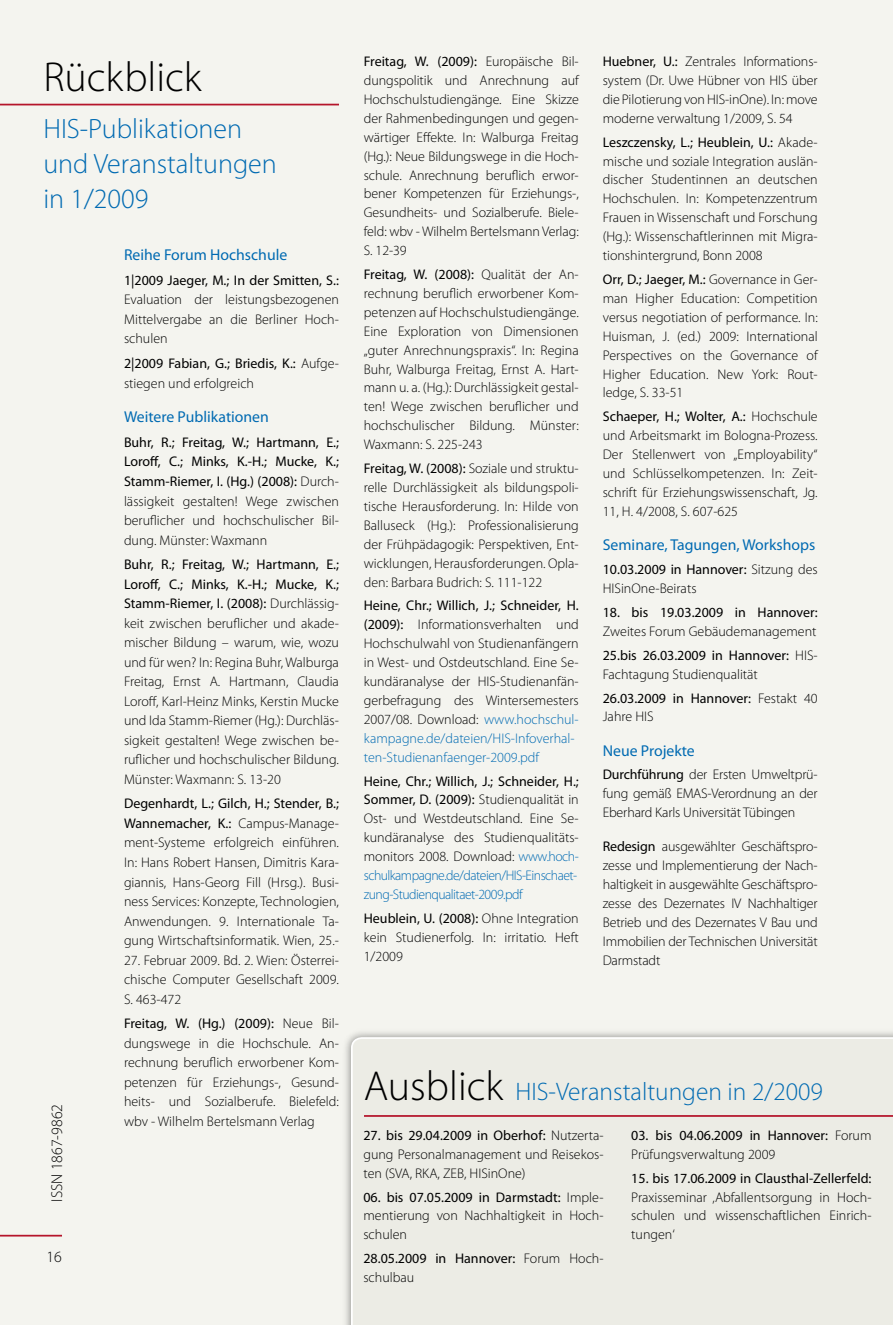
<style>
.page{position:relative;width:893px;height:1325px;background:#fff}
.page>*{position:absolute;margin:0;border:0;box-sizing:border-box;transform-origin:0 0}
.t1{font:300 42px "Myriad Pro";color:#000}
.t2{font:300 28px/35px "Myriad Pro";color:#006ab2}
.t3{font:300 25.38px "Myriad Pro";color:#006ab2}
.t4{font:15.75px "Myriad Pro";color:#006ab2}
.t5{font:300 15.75px "Myriad Pro";color:#000}
.t6{font:300 14px/18.9px "Myriad Pro";color:#000;text-align:justify}
.t7{font:14px/18.9px "Myriad Pro";color:#000}
.s1{font-weight:300}
.s2{font-weight:400}
.s3{color:#006ab2}
.s4{font-size:42px;color:#000}
</style>
<div class="page">
<div style="left:0;top:0;width:893px;height:1324px;background:#f4f4ef"></div>
<div style="left:342px;top:1027px;width:551px;height:297px;background:#000;opacity:.4"></div>
<div style="left:351px;top:1037px;width:542px;height:287px;background:#ecece5"></div>
<hr style="left:364px;top:1115px;width:529px;height:1px;background:#b5152b">
<hr style="left:0;top:104px;width:339px;height:1px;background:#b5152b">
<hr style="left:0;top:1234px;width:62px;height:2px;background:#b5152b">
<h1 class="t1" style="left:43px;top:51px;width:160px">Rückblick</h1>
<h2 class="t2" style="left:43px;top:110px;width:235px">HIS-Publikationen und Veranstaltungen in 1 /2009</h2>
<p class="t5" style="left:47px;top:1201px;width:98px;rotate:-90deg">ISSN 1 867-9862</p>
<p class="t5" style="left:47px;top:1247px;width:17px">1 6</p>
<p class="t4" style="left:124px;top:245px;width:165px">Reihe Forum Hochschule</p>
<p class="t7" style="left:124px;top:270px;width:216px">1|2009 Jaeger, M.; In der Smitten, S.:</p>
<p class="t6" style="left:124px;top:290px;width:216px;line-height:19.6px">Evaluation der leistungsbezogenen Mittelvergabe an die Berliner Hoch&shy;schulen</p>
<p class="t7" style="left:124px;top:353px;width:216px;line-height:19.9px">2|2009 Fabian, G.; Briedis, K.: <span class="s1">Aufge&shy;stiegen und erfolgreich</span></p>
<p class="t4" style="left:124px;top:407px;width:146px">Weitere Publikationen</p>
<p class="t6" style="left:124px;top:432px;width:216px;line-height:19.6px"><span class="s2">Buhr, R.; Freitag, W.; Hartmann, E.; Loroff, C.; Minks, K.-H.; Mucke, K.; Stamm-Riemer, I. (Hg.) (2008):</span> Durch&shy;lässigkeit gestalten! Wege zwischen beruflicher und hochschulischer Bil&shy;dung. Münster: Waxmann</p>
<p class="t6" style="left:124px;top:554px;width:216px;line-height:19.6px"><span class="s2">Buhr, R.; Freitag, W.; Hartmann, E.; Loroff, C.; Minks, K.-H.; Mucke, K.; Stamm-Riemer, I. (2008):</span> Durchlässig&shy;keit zwischen beruflicher und akade&shy;mischer Bildung – warum, wie, wozu und für wen? In: Regina Buhr, Walburga Freitag, Ernst A. Hartmann, Claudia Loroff, Karl-Heinz Minks, Kerstin Mucke und Ida Stamm-Riemer (Hg.): Durchläs&shy;sigkeit gestalten! Wege zwischen be&shy;ruflicher und hochschulischer Bildung.<br>Münster: Waxmann: S. 13-20</p>
<p class="t6" style="left:124px;top:794px;width:216px;line-height:19.6px"><span class="s2">Degenhardt, L.; Gilch, H.; Stender, B.; Wannemacher, K.:</span> Campus-Manage&shy;ment-Systeme erfolgreich einführen.<br>In: Hans Robert Hansen, Dimitris Kara&shy;giannis, Hans-Georg Fill (Hrsg.). Busi&shy;ness Services: Konzepte, Technologien, Anwendungen. 9. Internationale Ta&shy;gung Wirtschaftsinformatik. Wien, 25.-</p>
<p class="t6" style="left:124px;top:950px;width:216px;line-height:19.6px">27. Februar 2009. Bd. 2. Wien: Österrei&shy;chische Computer Gesellschaft 2009.<br>S. 463-472</p>
<p class="t6" style="left:124px;top:1013px;width:216px;line-height:19.6px"><span class="s2">Freitag, W. (Hg.) (2009):</span> Neue Bil&shy;dungswege in die Hochschule. An&shy;rechnung beruflich erworbener Kom&shy;petenzen für Erziehungs-, Gesund&shy;heits- und Sozialberufe. Bielefeld: wbv - Wilhelm Bertelsmann Verlag</p>
<p class="t6" style="left:364px;top:52px;width:216px"><span class="s2">Freitag, W. (2009):</span> Europäische Bil&shy;dungspolitik und Anrechnung auf Hochschulstudiengänge. Eine Skizze der Rahmenbedingungen und gegen&shy;wärtiger Effekte. In: Walburga Freitag (Hg.): Neue Bildungswege in die Hoch&shy;schule. Anrechnung beruflich erwor&shy;bener Kompetenzen für Erziehungs-, Gesundheits- und Sozialberufe. Biele&shy;feld: wbv - Wilhelm Bertelsmann Verlag:<br>S. 12-39</p>
<p class="t6" style="left:364px;top:265px;width:216px"><span class="s2">Freitag, W. (2008):</span> Qualität der An&shy;rechnung beruflich erworbener Kom&shy;petenzen auf Hochschulstudiengänge.<br>Eine Exploration von Dimensionen „guter Anrechnungspraxis“. In: Regina Buhr, Walburga Freitag, Ernst A. Hart&shy;mann u. a. (Hg.): Durchlässigkeit gestal&shy;ten! Wege zwischen beruflicher und hochschulischer Bildung. Münster:<br>Waxmann: S. 225-243</p>
<p class="t6" style="left:364px;top:459px;width:216px"><span class="s2">Freitag, W. (2008):</span> Soziale und struktu&shy;relle Durchlässigkeit als bildungspoli&shy;tische Herausforderung. In: Hilde von Balluseck (Hg.): Professionalisierung der Frühpädagogik: Perspektiven, Ent&shy;wicklungen, Herausforderungen. Opla&shy;den: Barbara Budrich: S. 111 -122</p>
<p class="t6" style="left:364px;top:596px;width:216px;text-align:left"><span class="s2">Heine, Chr.; Willich, J.; Schneider, H. (2009):</span> Informationsverhalten und Hochschulwahl von Studienanfängern in West- und Ostdeutschland. Eine Se&shy;kundäranalyse der HIS-Studienanfän&shy;gerbefragung des Wintersemesters 2007/08. Download: <span class="s3">www.hochschul&shy;kampagne.de/dateien/HIS-Infoverhal&shy;ten-Studienanfaenger-2009.pdf</span></p>
<p class="t6" style="left:364px;top:771px;width:216px"><span class="s2">Heine, Chr.; Willich, J.; Schneider, H.; Sommer, D. (2009):</span> Studienqualität in Ost- und Westdeutschland. Eine Se&shy;kundäranalyse des Studienqualitäts&shy;monitors 2008. Download: <span class="s3">www.hoch&shy;schulkampagne.de/dateien/HIS-Einschaet&shy;zung-Studienqualitaet-2009.pdf</span></p>
<p class="t6" style="left:364px;top:908px;width:216px"><span class="s2">Heublein, U. (2008):</span> Ohne Integration kein Studienerfolg. In: irritatio. Heft 1 /2009</p>
<p class="t6" style="left:603px;top:52px;width:216px"><span class="s2">Huebner, U.:</span> Zentrales Informations&shy;system (Dr. Uwe Hübner von HIS über die Pilotierung von HIS-inOne). In: move moderne verwaltung 1 /2009, S. 54</p>
<p class="t6" style="left:603px;top:132px;width:216px"><span class="s2">Leszczensky, L.; Heublein, U.:</span> Akade&shy;mische und soziale Integration auslän&shy;discher Studentinnen an deutschen Hochschulen. In: Kompetenzzentrum Frauen in Wissenschaft und Forschung (Hg.): Wissenschaftlerinnen mit Migra&shy;tionshintergrund, Bonn 2008</p>
<p class="t6" style="left:603px;top:270px;width:216px"><span class="s2">Orr, D.; Jaeger, M.:</span> Governance in Ger&shy;man Higher Education: Competition versus negotiation of performance. In:<br>Huisman, J. (ed.) 2009: International Perspectives on the Governance of Higher Education. New York: Rout&shy;ledge, S. 33-51</p>
<p class="t6" style="left:603px;top:407px;width:216px"><span class="s2">Schaeper, H.; Wolter, A.:</span> Hochschule und Arbeitsmarkt im Bologna-Prozess.<br>Der Stellenwert von „Employability“ und Schlüsselkompetenzen. In: Zeit&shy;schrift für Erziehungswissenschaft, Jg.<br>11 , H. 4/2008, S. 607-625</p>
<p class="t4" style="left:603px;top:535px;width:214px">Seminare, Tagungen, Workshops</p>
<p class="t6" style="left:603px;top:560px;width:216px"><span class="s2">10.03.2009 in Hannover:</span> Sitzung des<br>HISinOne-Beirats</p>
<p class="t7" style="left:603px;top:602px;width:216px">18. bis 19.03.2009 in Hannover:</p>
<p class="t6" style="left:603px;top:619px;width:216px;line-height:23.8px">Zweites Forum Gebäudemanagement<br><span class="s2">25.bis 26.03.2009 in Hannover:</span> HIS-</p>
<p class="t6" style="left:603px;top:662px;width:216px;line-height:23.8px">Fachtagung Studienqualität<br><span class="s2">26.03.2009 in Hannover:</span> Festakt 40</p>
<p class="t6" style="left:603px;top:707px;width:52px">Jahre HIS</p>
<p class="t4" style="left:603px;top:740px;width:94px">Neue Projekte</p>
<p class="t6" style="left:603px;top:765px;width:216px"><span class="s2">Durchführung</span> der Ersten Umweltprü&shy;fung gemäß EMAS-Verordnung an der Eberhard Karls Universität Tübingen</p>
<p class="t6" style="left:603px;top:836px;width:216px"><span class="s2">Redesign</span> ausgewählter Geschäftspro&shy;zesse und Implementierung der Nach&shy;haltigkeit in ausgewählte Geschäftspro&shy;zesse des Dezernates IV Nachhaltiger Betrieb und des Dezernates V Bau und Immobilien der Technischen Universität Darmstadt</p>
<h3 class="t3" style="left:364px;top:1076px;width:461px"><span class="s4">Ausblick</span> HIS-Veranstaltungen in 2/2009</h3>
<p class="t6" style="left:363px;top:1125px;width:242px"><span class="s2">27. bis 29.04.2009 in Oberhof:</span> Nutzerta&shy;gung Personalmanagement und Reisekos&shy;ten (SVA, RKA, ZEB, HISinOne)</p>
<p class="t6" style="left:363px;top:1187px;width:242px"><span class="s2">06. bis 07.05.2009 in Darmstadt:</span> Imple&shy;mentierung von Nachhaltigkeit in Hoch&shy;schulen</p>
<p class="t7" style="left:363px;top:1248px;width:242px">28.05.2009 in Hannover: <span class="s1">Forum Hoch&shy;schulbau</span></p>
<p class="t7" style="left:631px;top:1125px;width:242px">03. bis 04.06.2009 in Hannover: <span class="s1">Forum<br>Prüfungsverwaltung 2009</span></p>
<p class="t7" style="left:631px;top:1168px;width:242px">15. bis 17.06.2009 in Clausthal-Zellerfeld:</p>
<p class="t6" style="left:631px;top:1187px;width:242px">Praxisseminar ‚Abfallentsorgung in Hoch&shy;schulen und wissenschaftlichen Einrich&shy;tungen‘</p>
</div>
